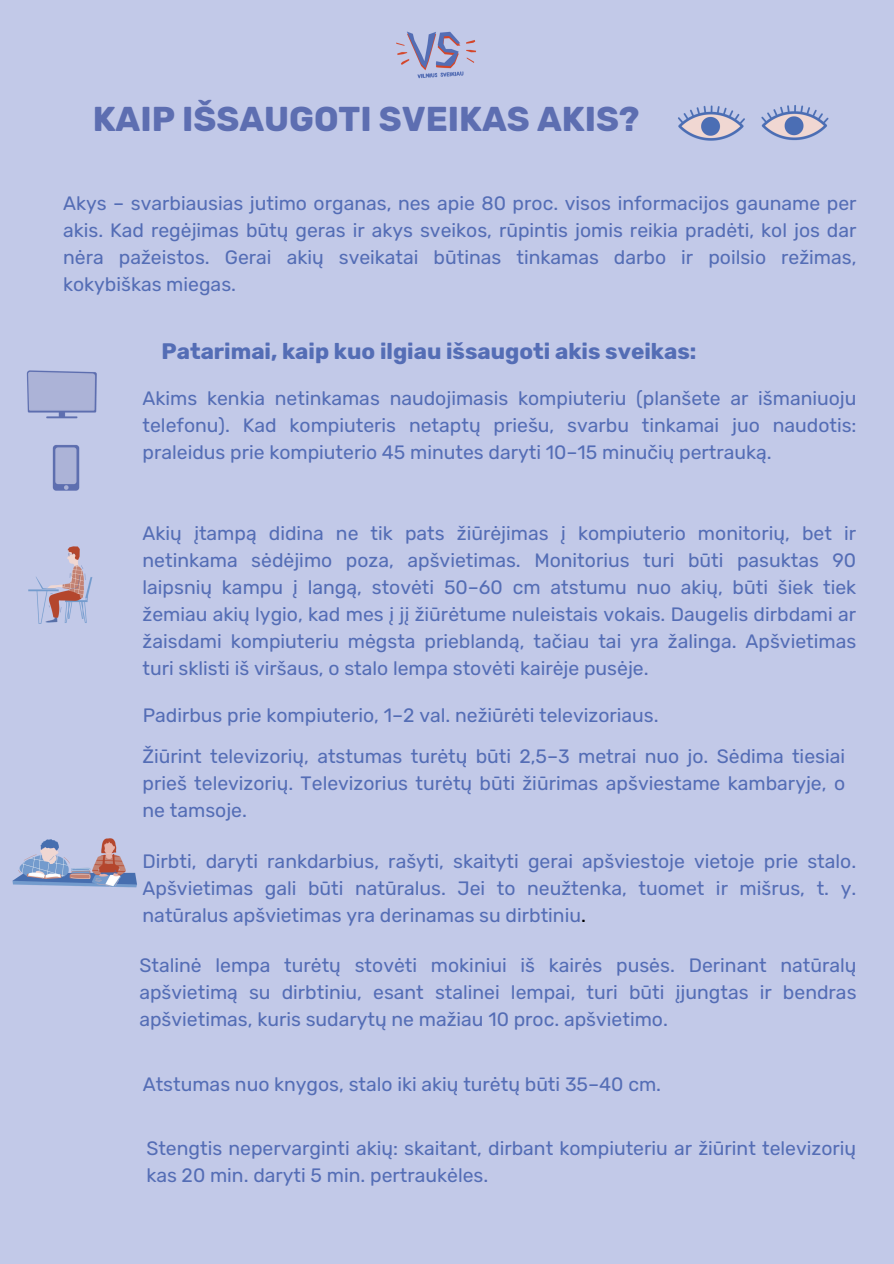
<style>
.page{position:relative;width:894px;height:1264px;background:#fff}
.page>*{position:absolute;margin:0;border:0;box-sizing:border-box;transform-origin:0 0}
.t1{font:700 34.35px "Rubik";color:#5d6eb1}
.t2{font:700 22.35px "Rubik";color:#546db5}
.t3{font:19.35px/27px "Rubik";color:#546db5;text-align:justify}
.s1{color:#000}
</style>
<div class="page">
<div style="left:0;top:0;width:893px;height:1263px;background:#c2c9e8"></div>
<img style="left:396px;top:31px;width:80px;height:48px">
<img style="left:26px;top:370px;width:71px;height:49px">
<img style="left:52px;top:445px;width:28px;height:46px">
<img style="left:12px;top:838px;width:125px;height:50px">
<img style="left:28px;top:546px;width:65px;height:78px">
<img style="left:678px;top:105px;width:151px;height:36px">
<p class="t1" style="left:93px;top:98px;width:548px">KAIP IŠSAUGOTI SVEIKAS AKIS?</p>
<h2 class="t3" style="left:63px;top:189px;width:794px">Akys – svarbiausias jutimo organas, nes apie 80 proc. visos informacijos gauname per akis. Kad regėjimas būtų geras ir akys sveikos, rūpintis jomis reikia pradėti, kol jos dar nėra pažeistos. Gerai akių sveikatai būtinas tinkamas darbo ir poilsio režimas, kokybiškas miegas.</h2>
<p class="t2" style="left:162px;top:337px;width:536px">Patarimai, kaip kuo ilgiau išsaugoti akis sveikas:</p>
<p class="t3" style="left:142px;top:385px;width:715px">Akims kenkia netinkamas naudojimasis kompiuteriu (planšete ar išmaniuoju telefonu). Kad kompiuteris netaptų priešu, svarbu tinkamai juo naudotis: praleidus prie kompiuterio 45 minutes daryti 10–15 minučių pertrauką.</p>
<p class="t3" style="left:142px;top:519px;width:715px">Akių įtampą didina ne tik pats žiūrėjimas į kompiuterio monitorių, bet ir netinkama sėdėjimo poza, apšvietimas. Monitorius turi būti pasuktas 90 laipsnių kampu į langą, stovėti 50–60 cm atstumu nuo akių, būti šiek tiek žemiau akių lygio, kad mes į jį žiūrėtume nuleistais vokais. Daugelis dirbdami ar žaisdami kompiuteriu mėgsta prieblandą, tačiau tai yra žalinga. Apšvietimas turi sklisti iš viršaus, o stalo lempa stovėti kairėje pusėje.</p>
<p class="t3" style="left:143px;top:701px;width:517px">Padirbus prie kompiuterio, 1–2 val. nežiūrėti televizoriaus.</p>
<p class="t3" style="left:142px;top:743px;width:703px">Žiūrint televizorių, atstumas turėtų būti 2,5–3 metrai nuo jo. Sėdima tiesiai prieš televizorių. Televizorius turėtų būti žiūrimas apšviestame kambaryje, o ne tamsoje.</p>
<p class="t3" style="left:142px;top:847px;width:715px">Dirbti, daryti rankdarbius, rašyti, skaityti gerai apšviestoje vietoje prie stalo.<br>Apšvietimas gali būti natūralus. Jei to neužtenka, tuomet ir mišrus, t. y. natūralus apšvietimas yra derinamas su dirbtiniu<span class="s1">.</span></p>
<p class="t3" style="left:139px;top:951px;width:718px">Stalinė lempa turėtų stovėti mokiniui iš kairės pusės. Derinant natūralų apšvietimą su dirbtiniu, esant stalinei lempai, turi būti įjungtas ir bendras apšvietimas, kuris sudarytų ne mažiau 10 proc. apšvietimo.</p>
<p class="t3" style="left:143px;top:1070px;width:519px">Atstumas nuo knygos, stalo iki akių turėtų būti 35–40 cm.</p>
<p class="t3" style="left:146px;top:1135px;width:711px">Stengtis nepervarginti akių: skaitant, dirbant kompiuteriu ar žiūrint televizorių kas 20 min. daryti 5 min. pertraukėles.</p>
</div>
